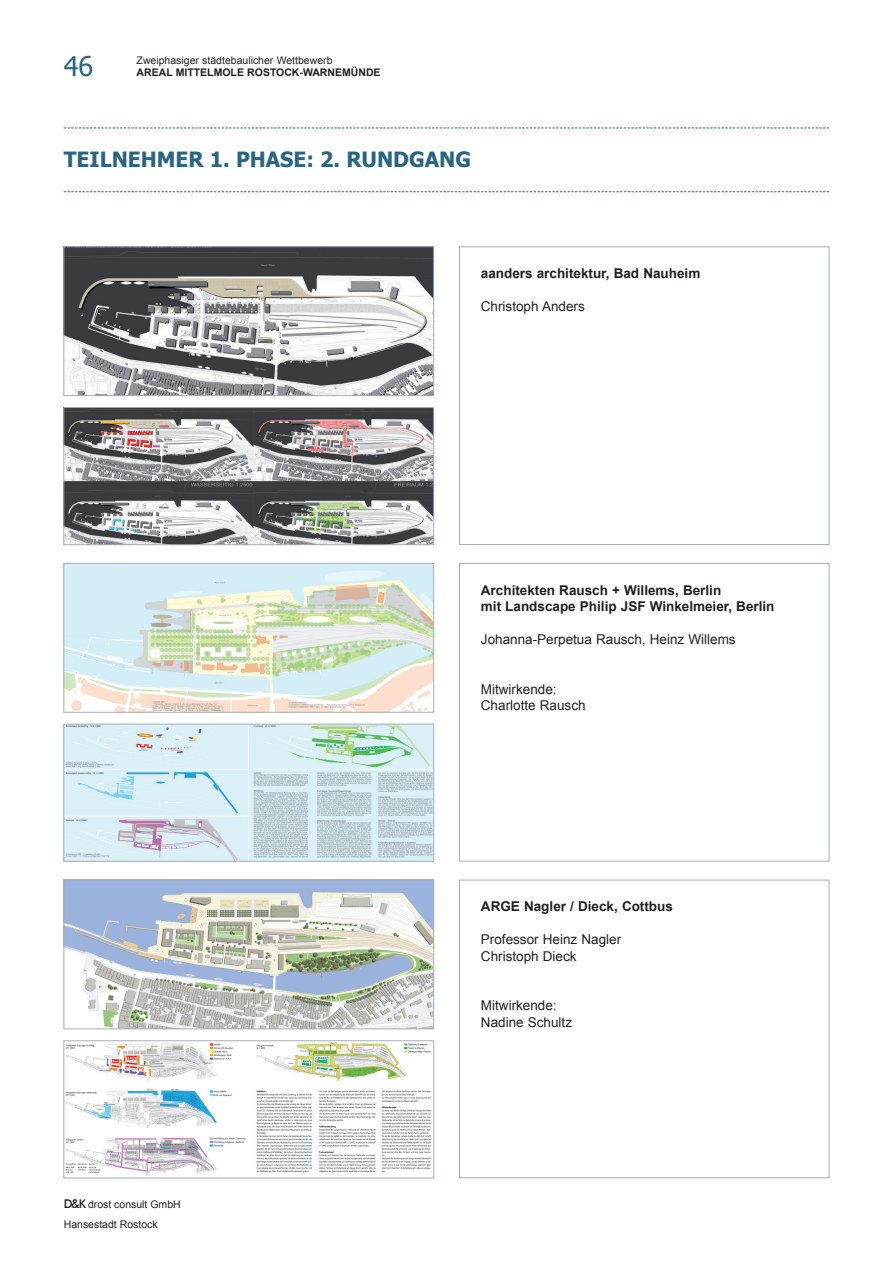
<style>
.page{position:relative;width:893px;height:1263px;background:#fff}
.page>*{position:absolute;margin:0;border:0;box-sizing:border-box;transform-origin:0 0}
.t1{font:27px "Tahoma";color:#2c6484}
.t2{font:700 21px "Tahoma";color:#2c6484}
.t3{font:13.5px/16.5px "Arial";color:#231f20}
.t4{font:700 13.5px/16.5px "Arial";color:#231f20}
.t5{font:10.5px "Arial";color:#231f20}
.t6{font:700 10.5px "Arial";color:#231f20}
.s1{font-family:"Futura BT";font-weight:500;font-size:12px}
</style>
<div class="page">
<svg style="left:64px;top:128px;width:765px;height:1px"></svg>
<svg style="left:64px;top:191px;width:765px;height:1px"></svg>
<div style="left:459px;top:247px;width:370px;height:298px;border:1px solid #a7adb8"></div>
<img style="left:66px;top:249px;width:366px;height:145px">
<div style="left:64px;top:247px;width:370px;height:149px;border:1px solid #a7adb8"></div>
<img style="left:66px;top:409px;width:366px;height:134px">
<div style="left:64px;top:407px;width:370px;height:138px;border:1px solid #a7adb8"></div>
<div style="left:459px;top:563px;width:370px;height:298px;border:1px solid #a7adb8"></div>
<img style="left:66px;top:726px;width:366px;height:133px">
<div style="left:64px;top:724px;width:370px;height:137px;border:1px solid #a7adb8"></div>
<img style="left:66px;top:565px;width:366px;height:145px">
<div style="left:64px;top:563px;width:370px;height:149px;border:1px solid #a7adb8"></div>
<div style="left:459px;top:880px;width:370px;height:298px;border:1px solid #a7adb8"></div>
<img style="left:66px;top:1043px;width:365px;height:132px">
<div style="left:64px;top:1041px;width:370px;height:137px;border:1px solid #a7adb8"></div>
<img style="left:66px;top:882px;width:366px;height:145px">
<div style="left:64px;top:880px;width:370px;height:149px;border:1px solid #a7adb8"></div>
<h1 class="t1" style="left:64px;top:48px;width:31px">46</h1>
<p class="t5" style="left:137px;top:53px;width:197px">Zweiphasiger städtebaulicher Wettbewerb</p>
<p class="t6" style="left:137px;top:65px;width:246px">AREAL MITTELMOLE ROSTOCK-WARNEMÜNDE</p>
<h2 class="t2" style="left:64px;top:145px;width:16px">TEILNEHMER</h2>
<h2 class="t2" style="left:210px;top:145px;width:55px">1. PHASE</h2>
<h2 class="t2" style="left:306px;top:145px;width:166px">: 2. RUNDGANG</h2>
<p class="t4" style="left:481px;top:265px;width:221px">aanders architektur, Bad Nauheim</p>
<p class="t3" style="left:481px;top:298px;width:105px">Christoph Anders</p>
<p class="t5" style="left:64px;top:1198px;width:119px"><span class="s1">D&amp;K</span> drost consult GmbH</p>
<p class="t5" style="left:64px;top:1217px;width:95px">Hansestadt Rostock</p>
<p class="t4" style="left:481px;top:582px;width:295px">Architekten Rausch + Willems, Berlin<br>mit Landscape Philip JSF Winkelmeier, Berlin</p>
<p class="t3" style="left:481px;top:631px;width:256px">Johanna-Perpetua Rausch, Heinz Willems</p>
<p class="t3" style="left:481px;top:681px;width:106px">Mitwirkende:<br>Charlotte Rausch</p>
<p class="t4" style="left:481px;top:899px;width:194px">ARGE Nagler / Dieck, Cottbus</p>
<p class="t3" style="left:481px;top:931px;width:142px">Professor Heinz Nagler<br>Christoph Dieck</p>
<p class="t3" style="left:481px;top:997px;width:93px">Mitwirkende:<br>Nadine Schultz</p>
</div>
